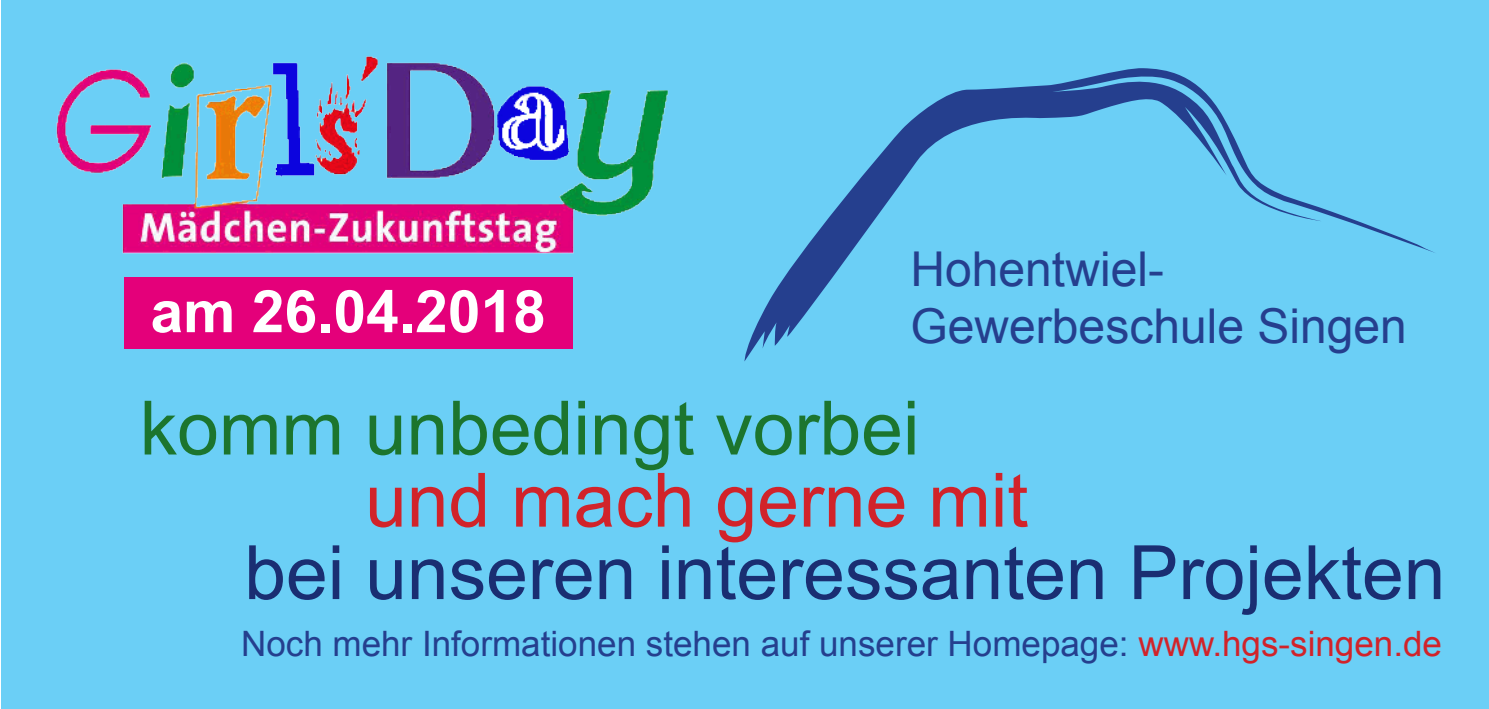
<style>
.page{position:relative;width:1489px;height:709px;background:#fff}
.page>*{position:absolute;margin:0;border:0;box-sizing:border-box;transform-origin:0 0}
.t1{font:700 90px "Browallia UPC";color:#fff}
.t2{font:75px "Arial";color:#1a2e72}
.t3{font:75px "Arial";color:#1c752e}
.t4{font:75px "Arial";color:#d1232a}
.t5{font:48px "Arial";color:#253f8e}
.t6{font:35px "Arial";color:#253f8e}
.s1{color:#d1232a}
</style>
<div class="page">
<div style="left:2px;top:0;width:1486px;height:709px;background:#6bcff6"></div>
<svg style="left:744px;top:68px;width:691px;height:293px"></svg>
<div style="left:124px;top:277px;width:448px;height:72px;background:#e4007a"></div>
<img style="left:56px;top:56px;width:612px;height:198px">
<p class="t1" style="left:150px;top:254px;width:397px">am 26.04.2018</p>
<p class="t5" style="left:910px;top:235px;width:255px">Hohentwiel-</p>
<p class="t5" style="left:910px;top:293px;width:498px">Gewerbeschule Singen</p>
<p class="t3" style="left:140px;top:376px;width:781px">komm unbedingt vorbei</p>
<p class="t4" style="left:365px;top:448px;width:664px">und mach gerne mit</p>
<p class="t2" style="left:244px;top:521px;width:1202px">bei unseren interessanten Projekten</p>
<p class="t6" style="left:241px;top:619px;width:1202px">Noch mehr Informationen stehen auf unserer Homepage: <span class="s1">www.hgs-singen.de</span></p>
</div>
